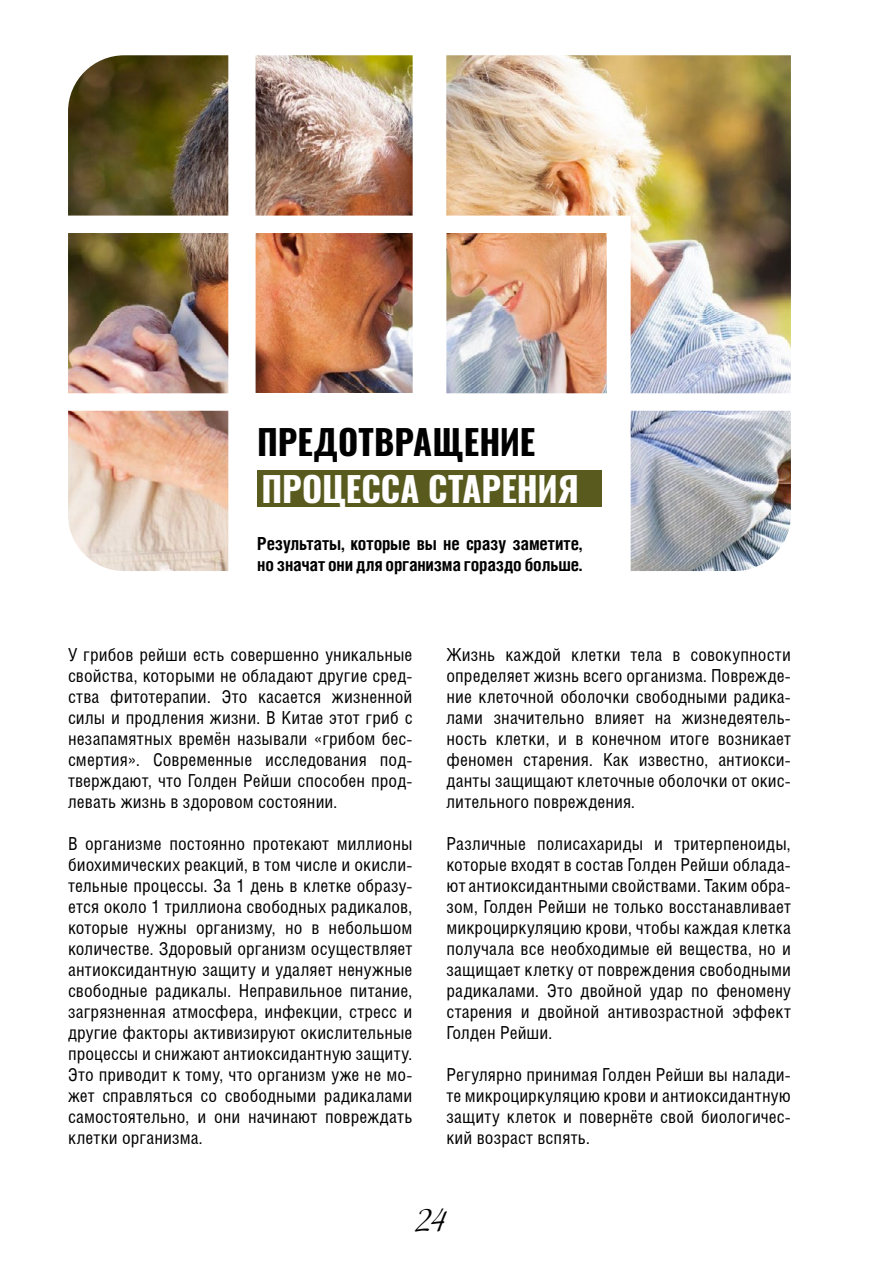
<style>
.page{position:relative;width:893px;height:1263px;background:#fff}
.page>*{position:absolute;margin:0;border:0;box-sizing:border-box;transform-origin:0 0}
.t1{font:700 34.5px "Oswald";letter-spacing:.005em;color:#fff}
.t2{font:700 34.5px "Oswald";color:#000}
.t3{font:31.5px "Adventure";color:#000}
.t4{font:18px/21px "Helios Cond";letter-spacing:.005em;color:#000;text-align:justify}
.t5{font:700 18px/21px "Helios Cond C";letter-spacing:-.01em;color:#000}
</style>
<div class="page">
<img style="left:68px;top:55px;width:723px;height:516px">
<div style="left:257px;top:470px;width:345px;height:37px;background:#595b1e"></div>
<h1 class="t2" style="left:257px;top:424px;width:280px">ПРЕДОТВРАЩЕНИЕ</h1>
<h1 class="t1" style="left:261px;top:470px;width:319px">ПРОЦЕССА СТАРЕНИЯ</h1>
<p class="t5" style="left:257px;top:533px;width:326px">Результаты, которые вы не сразу заметите, но значат они для организма гораздо больше.</p>
<p class="t4" style="left:68px;top:644px;width:346px">У грибов рейши есть совершенно уникальные свойства, которыми не обладают другие сред&shy;ства фитотерапии. Это касается жизненной силы и продления жизни. В Китае этот гриб с незапамятных времён называли «грибом бес&shy;смертия». Современные исследования под&shy;тверждают, что Голден Рейши способен прод&shy;левать жизнь в здоровом состоянии.</p>
<p class="t4" style="left:68px;top:833px;width:346px">В организме постоянно протекают миллионы биохимических реакций, в том числе и окисли&shy;тельные процессы. За 1 день в клетке образу&shy;ется около 1 триллиона свободных радикалов, которые нужны организму, но в небольшом количестве. Здоровый организм осуществляет антиоксидантную защиту и удаляет ненужные свободные радикалы. Неправильное питание, загрязненная атмосфера, инфекции, стресс и другие факторы активизируют окислительные процессы и снижают антиоксидантную защиту.<br>Это приводит к тому, что организм уже не мо&shy;жет справляться со свободными радикалами самостоятельно, и они начинают повреждать клетки организма.</p>
<p class="t4" style="left:446px;top:644px;width:346px">Жизнь каждой клетки тела в совокупности определяет жизнь всего организма. Поврежде&shy;ние клеточной оболочки свободными радика&shy;лами значительно влияет на жизнедеятель&shy;ность клетки, и в конечном итоге возникает феномен старения. Как известно, антиокси&shy;данты защищают клеточные оболочки от окис&shy;лительного повреждения.</p>
<p class="t4" style="left:446px;top:833px;width:346px">Различные полисахариды и тритерпеноиды, которые входят в состав Голден Рейши облада&shy;ют антиоксидантными свойствами. Таким обра&shy;зом, Голден Рейши не только восстанавливает микроциркуляцию крови, чтобы каждая клетка получала все необходимые ей вещества, но и защищает клетку от повреждения свободными радикалами. Это двойной удар по феномену старения и двойной антивозрастной эффект Голден Рейши.</p>
<p class="t4" style="left:446px;top:1064px;width:346px">Регулярно принимая Голден Рейши вы налади&shy;те микроциркуляцию крови и антиоксидантную защиту клеток и повернёте свой биологичес&shy;кий возраст вспять.</p>
<h2 class="t3" style="left:414px;top:1201px;width:33px">24</h2>
</div>
